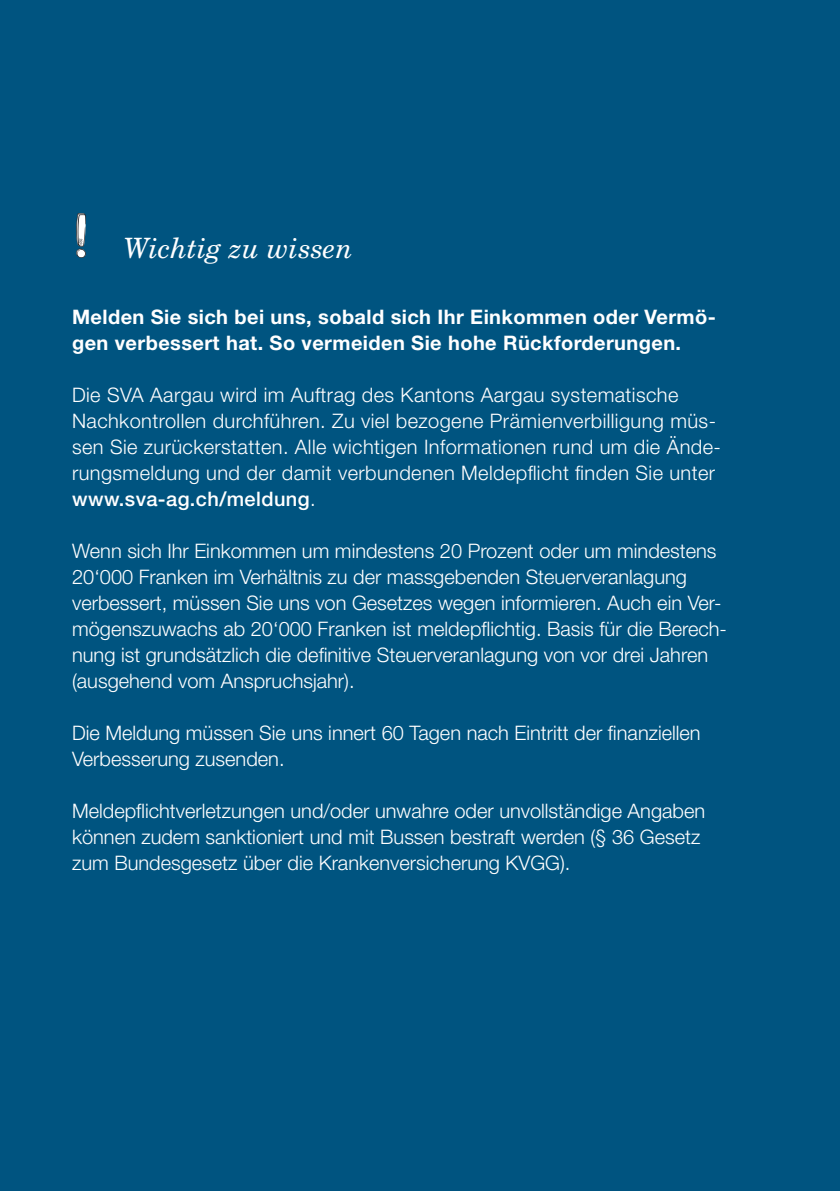
<style>
.page{position:relative;width:840px;height:1191px;background:#fff}
.page>*{position:absolute;margin:0;border:0;box-sizing:border-box;transform-origin:0 0}
.t1{font:italic 28px "New Century Schlbk LT Pro";color:#fff}
.t2{font:300 20px/26px "Helvetica Neue LT Pro";color:#fff}
.t3{font:300 20px/26px "Helvetica Neue LT Pro";letter-spacing:.02em;color:#fff}
.t4{font:700 20px/26px "Helvetica Neue LT Pro";letter-spacing:.02em;color:#fff}
.s1{font-weight:500}
</style>
<div class="page">
<div style="left:0;top:0;width:839px;height:1191px;background:#005480"></div>
<svg style="left:76px;top:213px;width:10px;height:45px"></svg>
<h1 class="t1" style="left:123px;top:231px;width:231px">Wichtig zu wissen</h1>
<p class="t4" style="left:72px;top:303px;width:645px">Melden Sie sich bei uns, sobald sich Ihr Einkommen oder Vermö&shy;gen verbessert hat. So vermeiden Sie hohe Rückforderungen.</p>
<p class="t3" style="left:72px;top:381px;width:650px">Die SVA Aargau wird im Auftrag des Kantons Aargau systematische Nachkontrollen durchführen. Zu viel bezogene Prämienverbilligung müs&shy;sen Sie zurückerstatten. Alle wichtigen Informationen rund um die Ände&shy;rungsmeldung und der damit verbundenen Meldepflicht finden Sie unter <span class="s1">www.sva-ag.ch/meldung</span>.</p>
<p class="t2" style="left:72px;top:537px;width:656px">Wenn sich Ihr Einkommen um mindestens 20 Prozent oder um mindestens 20‘000 Franken im Verhältnis zu der massgebenden Steuerveranlagung verbessert, müssen Sie uns von Gesetzes wegen informieren. Auch ein Ver&shy;mögenszuwachs ab 20‘000 Franken ist meldepflichtig. Basis für die Berech&shy;nung ist grundsätzlich die definitive Steuerveranlagung von vor drei Jahren (ausgehend vom Anspruchsjahr).</p>
<p class="t2" style="left:72px;top:719px;width:629px">Die Meldung müssen Sie uns innert 60 Tagen nach Eintritt der finanziellen<br>Verbesserung zusenden.</p>
<p class="t2" style="left:72px;top:797px;width:634px">Meldepflichtverletzungen und/oder unwahre oder unvollständige Angaben können zudem sanktioniert und mit Bussen bestraft werden (§ 36 Gesetz zum Bundesgesetz über die Krankenversicherung KVGG).</p>
</div>
